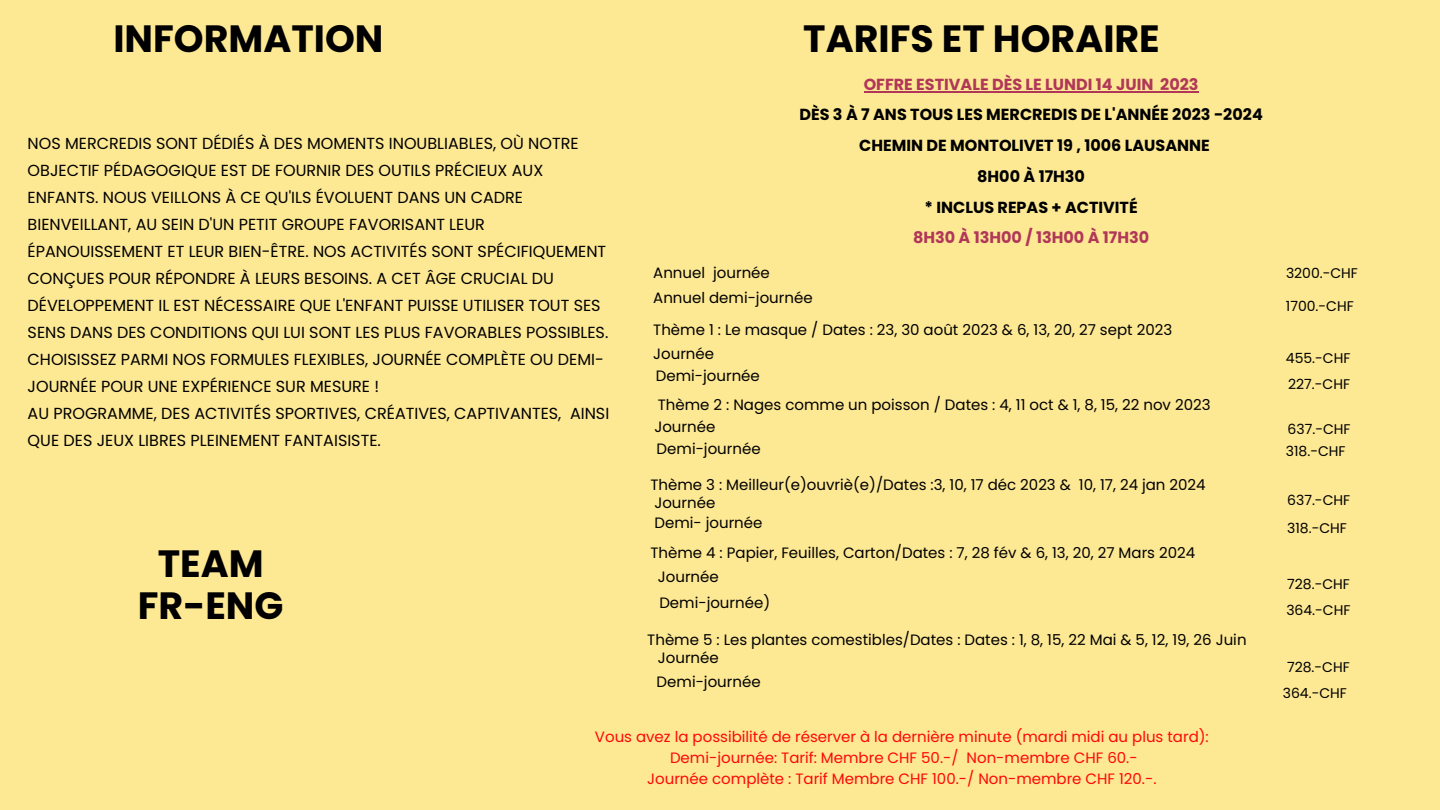
<style>
.page{position:relative;width:1440px;height:810px;background:#fde894}
.page>*{position:absolute;margin:0;border:0;box-sizing:border-box;transform-origin:0 0}
.t1{font:700 38px/42.8px "Poppins";color:#000;text-align:center}
.t2{font:16px/27px "Poppins";color:#000}
.t3{font:700 16px/30.8px "Poppins";color:#000;text-align:center}
.t4{font:15px "Poppins";color:#000}
.t5{font:15px/21px "Poppins";color:#fd0808;text-align:center}
.t6{font:14px "Poppins";color:#000}
.s1{color:#b03758}
</style>
<div class="page">
<hr style="left:864px;top:91px;width:289px;height:2px;background:#b03758">
<svg style="left:1153px;top:91px;width:7px;height:2px"></svg>
<hr style="left:1160px;top:91px;width:39px;height:2px;background:#b03758">
<h2 class="t1" style="left:113px;top:18px;width:272px">INFORMATION</h2>
<h3 class="t2" style="left:28px;top:130px;width:583px">NOS MERCREDIS SONT DÉDIÉS À DES MOMENTS INOUBLIABLES, OÙ NOTRE OBJECTIF PÉDAGOGIQUE EST DE FOURNIR DES OUTILS PRÉCIEUX AUX ENFANTS. NOUS VEILLONS À CE QU'ILS ÉVOLUENT DANS UN CADRE BIENVEILLANT, AU SEIN D'UN PETIT GROUPE FAVORISANT LEUR ÉPANOUISSEMENT ET LEUR BIEN-ÊTRE. NOS ACTIVITÉS SONT SPÉCIFIQUEMENT CONÇUES POUR RÉPONDRE À LEURS BESOINS. A CET ÂGE CRUCIAL DU DÉVELOPPEMENT IL EST NÉCESSAIRE QUE L'ENFANT PUISSE UTILISER TOUT SES SENS DANS DES CONDITIONS QUI LUI SONT LES PLUS FAVORABLES POSSIBLES.<br>CHOISISSEZ PARMI NOS FORMULES FLEXIBLES, JOURNÉE COMPLÈTE OU DEMI-JOURNÉE POUR UNE EXPÉRIENCE SUR MESURE !<br>AU PROGRAMME, DES ACTIVITÉS SPORTIVES, CRÉATIVES, CAPTIVANTES, AINSI QUE DES JEUX LIBRES PLEINEMENT FANTAISISTE.</h3>
<h1 class="t1" style="left:138px;top:542px;width:147px">TEAM<br>FR-ENG</h1>
<h1 class="t1" style="left:803px;top:18px;width:358px">TARIFS ET HORAIRE</h1>
<p class="t3" style="left:799px;top:69px;width:465px"><span class="s1">OFFRE ESTIVALE DÈS LE LUNDI 14 JUIN 2023<br></span>DÈS 3 À 7 ANS TOUS LES MERCREDIS DE L'ANNÉE 2023 -2024<br>CHEMIN DE MONTOLIVET 19 , 1006 LAUSANNE<br>8H00 À 17H30<br>* INCLUS REPAS + ACTIVITÉ<br><span class="s1">8H30 À 13H00 / 13H00 À 17H30</span></p>
<h4 class="t4" style="left:653px;top:262px;width:118px">Annuel journée</h4>
<p class="t4" style="left:653px;top:288px;width:161px">Annuel demi-journée</p>
<h4 class="t4" style="left:653px;top:343px;width:62px">Journée</h4>
<p class="t4" style="left:653px;top:319px;width:520px">Thème 1 : Le masque / Dates : 23, 30 août 2023 &amp; 6, 13, 20, 27 sept 2023</p>
<p class="t4" style="left:656px;top:366px;width:106px">Demi-journée</p>
<h4 class="t4" style="left:658px;top:395px;width:554px">Thème 2 : Nages comme un poisson / Dates : 4, 11 oct &amp; 1, 8, 15, 22 nov 2023</h4>
<h4 class="t4" style="left:654px;top:416px;width:62px">Journée</h4>
<h1 class="t4" style="left:657px;top:438px;width:106px">Demi-journée</h1>
<h4 class="t4" style="left:650px;top:474px;width:557px">Thème 3 : Meilleur(e)ouvriè(e)/Dates :3, 10, 17 déc 2023 &amp; 10, 17, 24 jan 2024</h4>
<p class="t4" style="left:654px;top:512px;width:110px">Demi- journée</p>
<h4 class="t4" style="left:654px;top:492px;width:62px">Journée</h4>
<h4 class="t4" style="left:650px;top:542px;width:546px">Thème 4 : Papier, Feuilles, Carton/Dates : 7, 28 fév &amp; 6, 13, 20, 27 Mars 2024</h4>
<h4 class="t4" style="left:658px;top:566px;width:62px">Journée</h4>
<h4 class="t4" style="left:659px;top:592px;width:112px">Demi-journée)</h4>
<p class="t4" style="left:647px;top:629px;width:601px">Thème 5 : Les plantes comestibles/Dates : Dates : 1, 8, 15, 22 Mai &amp; 5, 12, 19, 26 Juin</p>
<h4 class="t4" style="left:658px;top:647px;width:62px">Journée</h4>
<p class="t4" style="left:657px;top:671px;width:106px">Demi-journée</p>
<h4 class="t5" style="left:595px;top:726px;width:615px">Vous avez la possibilité de réserver à la dernière minute (mardi midi au plus tard):<br>Demi-journée: Tarif: Membre CHF 50.-/ Non-membre CHF 60.-<br>Journée complète : Tarif Membre CHF 100.-/ Non-membre CHF 120.-.</h4>
<p class="t6" style="left:1286px;top:263px;width:74px">3200.-CHF</p>
<p class="t6" style="left:1286px;top:296px;width:69px">1700.-CHF</p>
<h4 class="t6" style="left:1286px;top:349px;width:66px">455.-CHF</h4>
<h4 class="t6" style="left:1288px;top:374px;width:63px">227.-CHF</h4>
<p class="t6" style="left:1288px;top:419px;width:64px">637.-CHF</p>
<p class="t6" style="left:1286px;top:442px;width:61px">318.-CHF</p>
<h4 class="t6" style="left:1287px;top:491px;width:64px">637.-CHF</h4>
<h4 class="t6" style="left:1287px;top:518px;width:61px">318.-CHF</h4>
<p class="t6" style="left:1287px;top:575px;width:64px">728.-CHF</p>
<h4 class="t6" style="left:1286px;top:600px;width:66px">364.-CHF</h4>
<h4 class="t6" style="left:1287px;top:658px;width:64px">728.-CHF</h4>
<h4 class="t6" style="left:1283px;top:683px;width:66px">364.-CHF</h4>
</div>
